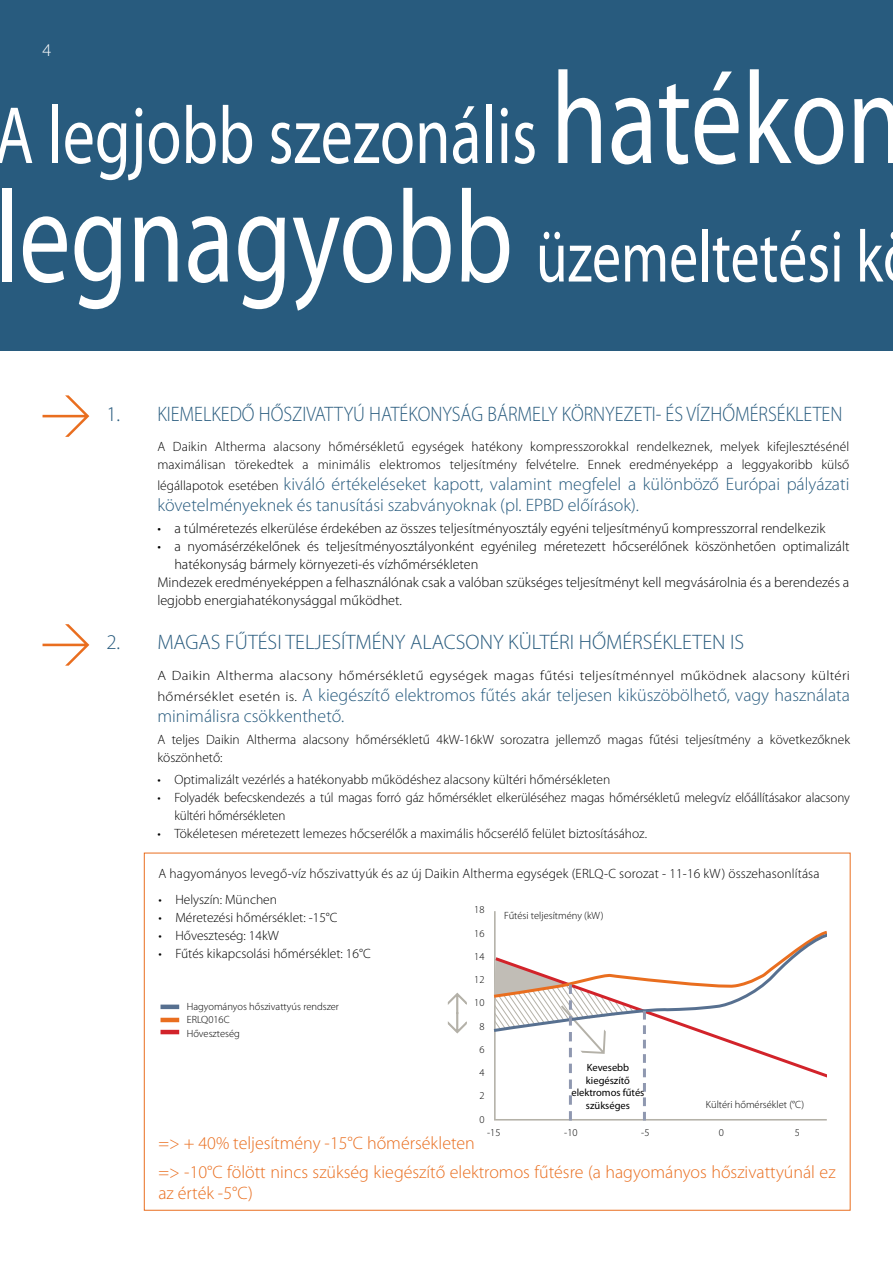
<style>
.page{position:relative;width:893px;height:1263px;background:#fff}
.page>*{position:absolute;margin:0;border:0;box-sizing:border-box;transform-origin:0 0}
.t1{font:81.9px "Myriad Pro";color:#fff;scale:.78 1}
.t2{font:74.1px "Myriad Pro";color:#fff;scale:.78 1}
.t3{font:300 21px "Myriad Pro";color:#285b7e}
.t4{font:300 18px/21px "Myriad Pro";color:#285b7e}
.t5{font:300 18px/29.5px "Myriad Pro";color:#e96e1f}
.t6{font:300 18px "Myriad Pro";color:#fff}
.t7{font:300 14.25px "Myriad Pro";color:#000}
.t8{font:300 13.5px/18px "Myriad Pro";color:#000}
.t9{font:300 13.5px "Myriad Pro";letter-spacing:.02em;color:#000;scale:1.1 1}
.t10{font:300 10.5px/13.5px "Myriad Pro";color:#000}
.t11{font:10.5px/12.6px "Myriad Pro";color:#000;text-align:center}
.s1{font-size:132px}
.s2{font-size:13.5px;color:#000}
</style>
<div class="page">
<svg style="left:494px;top:911px;width:333px;height:210px"></svg>
<svg style="left:448px;top:992px;width:19px;height:42px"></svg>
<svg style="left:493px;top:929px;width:334px;height:191px"></svg>
<div style="left:161px;top:1004px;width:18px;height:5px;background:#577090"></div>
<hr style="left:161px;top:1018px;width:18px;height:4px;background:#e96e1f">
<hr style="left:161px;top:1030px;width:18px;height:4px;background:#d2232a">
<svg style="left:43px;top:395px;width:46px;height:42px"></svg>
<svg style="left:43px;top:624px;width:46px;height:42px"></svg>
<div style="left:0;top:0;width:893px;height:351px;background:#285b7e"></div>
<h3 class="t6" style="left:43px;top:40px;width:10px">4</h3>
<h1 class="t1" style="left:-5px;top:85px;width:1168px">A legjobb szezonális <span class="s1">hatékon</span></h1>
<h2 class="t2" style="left:-5px;top:211px;width:1140px"><span class="s1">legnagyobb</span> üzemeltetési k</h2>
<h3 class="t3" style="left:106px;top:402px;width:737px">1. KIEMELKEDŐ HŐSZIVATTYÚ HATÉKONYSÁG BÁRMELY KÖRNYEZETI- ÉS VÍZHŐMÉRSÉKLETEN</h3>
<p class="t8" style="left:157px;top:438px;width:694px">A Daikin Altherma alacsony hőmérsékletű egységek hatékony kompresszorokkal rendelkeznek, melyek kifejlesztésénél maximálisan törekedtek a minimális elektromos teljesítmény felvételre. Ennek eredményeképp a leggyakoribb külső</p>
<h3 class="t4" style="left:157px;top:474px;width:694px"><span class="s2">légállapotok esetében</span> kiváló értékeléseket kapott, valamint megfelel a különböző Európai pályázati követelményeknek és tanusítási szabványoknak (pl. EPBD előírások).</h3>
<p class="t7" style="left:157px;top:521px;width:670px">• a túlméretezés elkerülése érdekében az összes teljesítményosztály egyéni teljesítményű kompresszorral rendelkezik</p>
<p class="t7" style="left:157px;top:539px;width:694px">• a nyomásérzékelőnek és teljesítményosztályonként egyénileg méretezett hőcserélőnek köszönhetően optimalizált</p>
<p class="t7" style="left:174px;top:557px;width:306px">hatékonyság bármely környezeti-és vízhőmérsékleten</p>
<p class="t7" style="left:157px;top:575px;width:693px">Mindezek eredményeképpen a felhasználónak csak a valóban szükséges teljesítményt kell megvásárolnia és a berendezés a</p>
<p class="t7" style="left:157px;top:593px;width:246px">legjobb energiahatékonysággal működhet.</p>
<h3 class="t3" style="left:106px;top:631px;width:639px">2. MAGAS FŰTÉSI TELJESÍTMÉNY ALACSONY KÜLTÉRI HŐMÉRSÉKLETEN IS</h3>
<p class="t9" style="left:157px;top:668px;width:631px">A Daikin Altherma alacsony hőmérsékletű egységek magas fűtési teljesítménnyel működnek alacsony kültéri</p>
<h3 class="t4" style="left:157px;top:684px;width:694px"><span class="s2">hőmérséklet esetén is.</span> A kiegészítő elektromos fűtés akár teljesen kiküszöbölhető, vagy használata minimálisra csökkenthető.</h3>
<p class="t8" style="left:157px;top:731px;width:694px">A teljes Daikin Altherma alacsony hőmérsékletű 4kW-16kW sorozatra jellemző magas fűtési teljesítmény a következőknek köszönhető:</p>
<p class="t8" style="left:157px;top:771px;width:454px">• Optimalizált vezérlés a hatékonyabb működéshez alacsony kültéri hőmérsékleten</p>
<p class="t8" style="left:174px;top:789px;width:677px;text-indent:-17px">• Folyadék befecskendezés a túl magas forró gáz hőmérséklet elkerüléséhez magas hőmérsékletű melegvíz előállításakor alacsony kültéri hőmérsékleten</p>
<p class="t8" style="left:157px;top:825px;width:491px">• Tökéletesen méretezett lemezes hőcserélők a maximális hőcserélő felület biztosításához.</p>
<p class="t8" style="left:158px;top:864px;width:663px">A hagyományos levegő-víz hőszivattyúk és az új Daikin Altherma egységek (ERLQ-C sorozat - 11-16 kW) összehasonlítása</p>
<p class="t8" style="left:158px;top:891px;width:120px">• Helyszín: München</p>
<p class="t8" style="left:158px;top:909px;width:181px">• Méretezési hőmérséklet: -15°C</p>
<p class="t8" style="left:158px;top:927px;width:122px">• Hőveszteség: 14kW</p>
<p class="t8" style="left:158px;top:945px;width:214px">• Fűtés kikapcsolási hőmérséklet: 16°C</p>
<p class="t10" style="left:474px;top:903px;width:12px">18</p>
<p class="t10" style="left:474px;top:926px;width:12px">16</p>
<p class="t10" style="left:474px;top:950px;width:12px">14</p>
<p class="t10" style="left:474px;top:973px;width:12px">12</p>
<p class="t10" style="left:474px;top:996px;width:12px">10</p>
<p class="t10" style="left:479px;top:1019px;width:7px">8</p>
<p class="t10" style="left:479px;top:1043px;width:7px">6</p>
<p class="t10" style="left:479px;top:1066px;width:7px">4</p>
<p class="t10" style="left:479px;top:1089px;width:7px">2</p>
<p class="t10" style="left:479px;top:1113px;width:7px">0</p>
<p class="t10" style="left:504px;top:909px;width:101px">Fűtési teljesítmény (kW)</p>
<p class="t10" style="left:187px;top:999px;width:154px">Hagyományos hőszivattyús rendszer<br>ERLQ016C<br>Hőveszteség</p>
<p class="t11" style="left:571px;top:1061px;width:74px">Kevesebb kiegészítő elektromos fűtés szükséges</p>
<p class="t10" style="left:706px;top:1097px;width:100px">Kültéri hőmérséklet (°C)</p>
<p class="t10" style="left:487px;top:1125px;width:15px">-15</p>
<p class="t10" style="left:564px;top:1125px;width:15px">-10</p>
<p class="t10" style="left:641px;top:1125px;width:10px">-5</p>
<p class="t10" style="left:719px;top:1125px;width:7px">0</p>
<p class="t10" style="left:795px;top:1125px;width:7px">5</p>
<h3 class="t5" style="left:158px;top:1128px;width:679px">=&gt; + 40% teljesítmény -15°C hőmérsékleten<br>=&gt; -10°C fölött nincs szükség kiegészítő elektromos fűtésre (a hagyományos hőszivattyúnál ez</h3>
<h3 class="t5" style="left:158px;top:1179px;width:96px">az érték -5°C)</h3>
</div>
